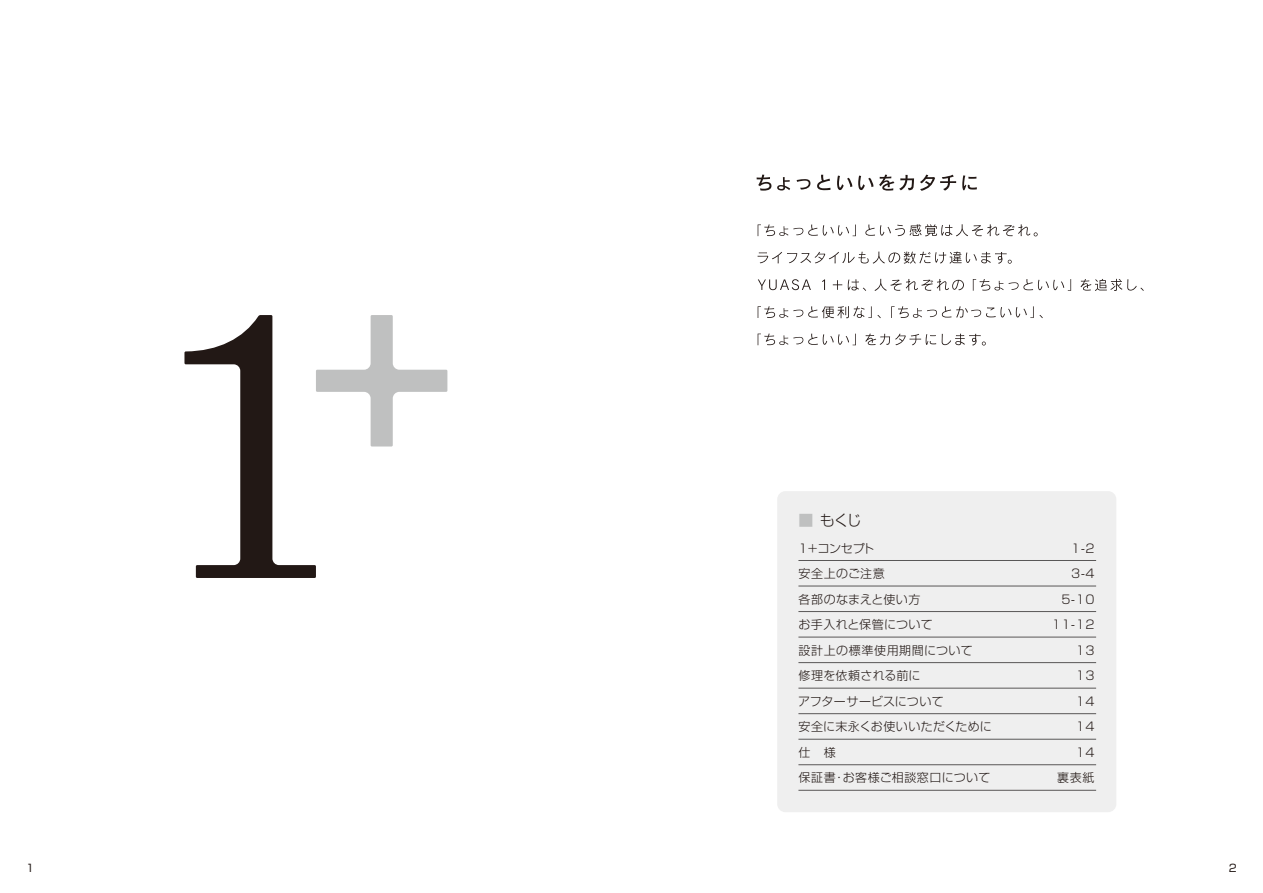
<style>
.page{position:relative;width:1263px;height:893px;background:#fff}
.page>*{position:absolute;margin:0;border:0;box-sizing:border-box;transform-origin:0 0}
.t1{font:300 15px "Shin Go Pro";color:#221815}
.t2{font:300 12px "Shin Go Pro";letter-spacing:.035em;color:#221815}
.t3{font:300 12px "Shin Go Pro";letter-spacing:.015em;color:#221815}
.t4{font:10.5px "Shin Go Pro";color:#221815}
.s1{color:#bfc0c0}
</style>
<div class="page">
<svg style="left:184px;top:315px;width:263px;height:263px"></svg>
<svg style="left:757px;top:175px;width:14px;height:16px"></svg>
<svg style="left:777px;top:177px;width:13px;height:13px"></svg>
<svg style="left:797px;top:179px;width:13px;height:11px"></svg>
<svg style="left:817px;top:175px;width:13px;height:15px"></svg>
<svg style="left:837px;top:176px;width:15px;height:14px"></svg>
<svg style="left:858px;top:176px;width:15px;height:14px"></svg>
<svg style="left:879px;top:175px;width:35px;height:16px"></svg>
<svg style="left:920px;top:175px;width:36px;height:16px"></svg>
<svg style="left:962px;top:175px;width:15px;height:15px"></svg>
<svg style="left:758px;top:224px;width:98px;height:12px"></svg>
<svg style="left:865px;top:224px;width:173px;height:12px"></svg>
<svg style="left:757px;top:252px;width:255px;height:12px"></svg>
<svg style="left:758px;top:279px;width:53px;height:11px"></svg>
<svg style="left:822px;top:279px;width:3px;height:11px"></svg>
<svg style="left:833px;top:280px;width:9px;height:10px"></svg>
<svg style="left:848px;top:279px;width:18px;height:12px"></svg>
<svg style="left:874px;top:279px;width:90px;height:12px"></svg>
<svg style="left:973px;top:279px;width:98px;height:12px"></svg>
<svg style="left:1080px;top:279px;width:64px;height:12px"></svg>
<svg style="left:758px;top:306px;width:123px;height:12px"></svg>
<svg style="left:891px;top:306px;width:152px;height:12px"></svg>
<svg style="left:758px;top:334px;width:98px;height:11px"></svg>
<svg style="left:865px;top:334px;width:71px;height:11px"></svg>
<svg style="left:942px;top:334px;width:44px;height:12px"></svg>
<div style="left:777px;top:491px;width:339px;height:321px;background:#efefef;border-radius:8px"></div>
<hr style="left:798px;top:560px;width:298px;height:1px;background:#595757">
<hr style="left:798px;top:586px;width:298px;height:1px;background:#595757">
<hr style="left:798px;top:611px;width:298px;height:1px;background:#595757">
<hr style="left:798px;top:637px;width:298px;height:1px;background:#595757">
<hr style="left:798px;top:662px;width:298px;height:1px;background:#595757">
<hr style="left:798px;top:688px;width:298px;height:1px;background:#595757">
<hr style="left:798px;top:713px;width:298px;height:1px;background:#595757">
<hr style="left:798px;top:739px;width:298px;height:1px;background:#595757">
<hr style="left:798px;top:764px;width:298px;height:1px;background:#595757">
<hr style="left:798px;top:790px;width:298px;height:1px;background:#595757">
<p class="t1" style="left:798px;top:508px;width:64px"><span class="s1">■</span> もくじ</p>
<p class="t2" style="left:798px;top:538px;width:78px">1+コンセプト</p>
<p class="t2" style="left:1071px;top:538px;width:25px">1-2</p>
<p class="t2" style="left:798px;top:564px;width:88px">安全上のご注意</p>
<p class="t2" style="left:1071px;top:564px;width:25px">3-4</p>
<p class="t2" style="left:798px;top:589px;width:124px">各部のなまえと使い方</p>
<p class="t2" style="left:1061px;top:589px;width:34px">5-10</p>
<p class="t2" style="left:798px;top:615px;width:136px">お手入れと保管について</p>
<p class="t2" style="left:1052px;top:615px;width:44px">11-12</p>
<p class="t2" style="left:798px;top:640px;width:176px">設計上の標準使用期間について</p>
<p class="t2" style="left:1076px;top:640px;width:20px">13</p>
<p class="t2" style="left:798px;top:666px;width:124px">修理を依頼される前に</p>
<p class="t2" style="left:1076px;top:666px;width:20px">13</p>
<p class="t3" style="left:798px;top:691px;width:147px">アフターサービスについて</p>
<p class="t2" style="left:1076px;top:691px;width:20px">14</p>
<p class="t3" style="left:798px;top:717px;width:195px">安全に末永くお使いいただくために</p>
<p class="t2" style="left:1076px;top:717px;width:20px">14</p>
<p class="t2" style="left:798px;top:742px;width:39px">仕　様</p>
<p class="t2" style="left:1076px;top:742px;width:20px">14</p>
<p class="t2" style="left:798px;top:768px;width:194px">保証書・お客様ご相談窓口について</p>
<p class="t2" style="left:1057px;top:768px;width:39px">裏表紙</p>
<p class="t4" style="left:26px;top:860px;width:9px">1</p>
<p class="t4" style="left:1229px;top:860px;width:9px">2</p>
</div>
